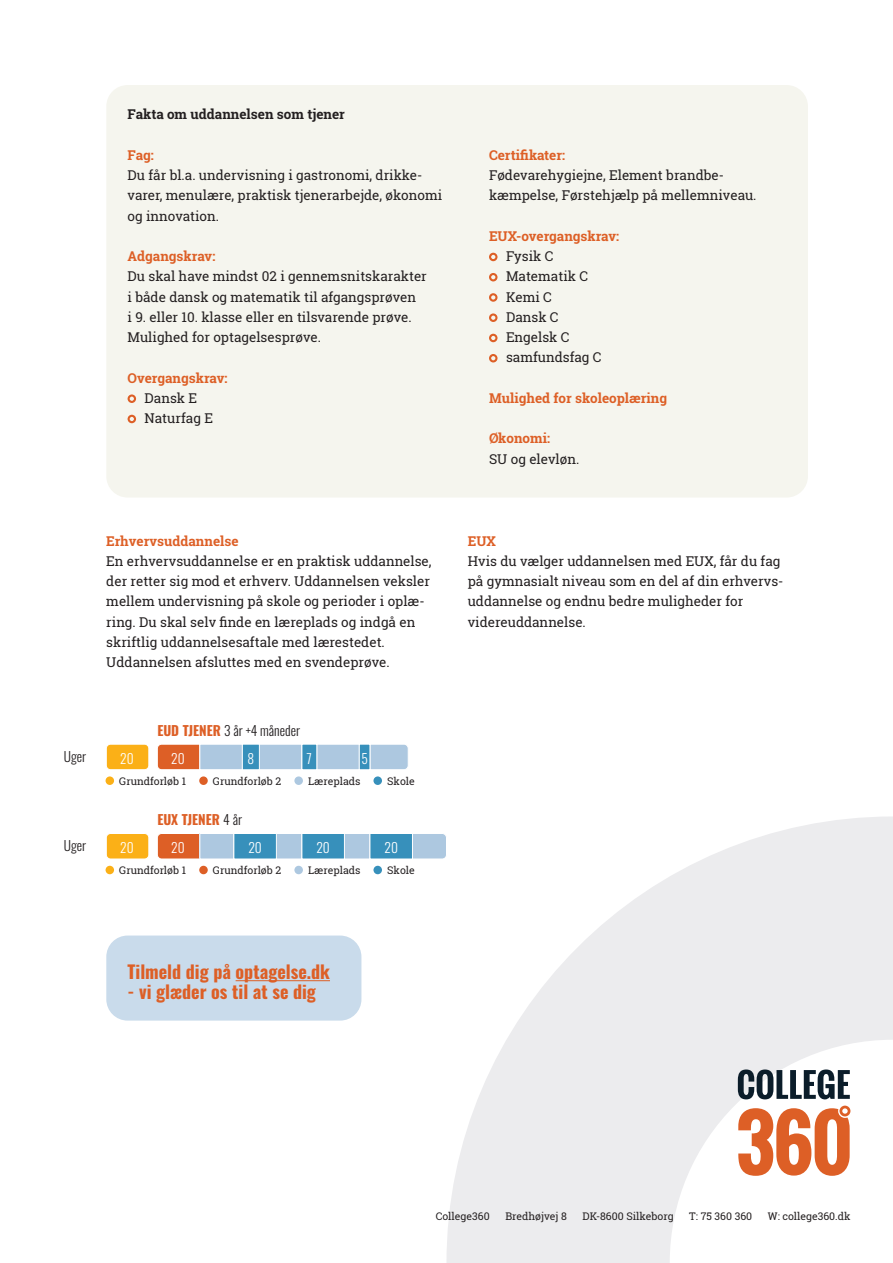
<style>
.page{position:relative;width:893px;height:1263px;background:#fff}
.page>*{position:absolute;margin:0;border:0;box-sizing:border-box;transform-origin:0 0}
.t1{font:700 18px "Oswald";color:#dd5f26}
.t2{font:13.5px/20.2px "Roboto Slab";color:#231f20}
.t3{font:700 13.5px "Roboto Slab";color:#dd5f26}
.t4{font:300 13.5px "Oswald";color:#231f20}
.t5{font:700 13.5px "Roboto Slab";color:#231f20}
.t6{font:300 13.5px "Oswald";color:#fff}
.t7{font:700 13.5px "Oswald";color:#dd5f26}
.t8{font:10.5px "Roboto Slab";color:#231f20}
.s1{font-weight:700;color:#dd5f26}
.s2{font-weight:300;color:#231f20}
</style>
<div class="page">
<svg style="left:447px;top:817px;width:446px;height:446px;fill:#ececee"></svg>
<svg style="left:738px;top:1069px;width:112px;height:30px"></svg>
<svg style="left:738px;top:1105px;width:112px;height:71px"></svg>
<div style="left:106px;top:85px;width:702px;height:412px;background:#f5f5ee;border-radius:21px"></div>
<svg style="left:128px;top:394px;width:8px;height:9px"></svg>
<svg style="left:128px;top:415px;width:8px;height:8px"></svg>
<svg style="left:489px;top:253px;width:8px;height:8px"></svg>
<svg style="left:489px;top:273px;width:8px;height:8px"></svg>
<svg style="left:489px;top:293px;width:8px;height:9px"></svg>
<svg style="left:489px;top:313px;width:8px;height:9px"></svg>
<svg style="left:489px;top:334px;width:8px;height:8px"></svg>
<svg style="left:489px;top:354px;width:8px;height:8px"></svg>
<div style="left:106px;top:935px;width:255px;height:85px;background:#c9dbeb;border-radius:21px"></div>
<hr style="left:236px;top:980px;width:94px;height:1px;background:#dd5f26">
<div style="left:106px;top:744px;width:43px;height:26px;background:#fbb017;border-radius:4px"></div>
<div style="left:106px;top:744px;width:43px;height:26px;border:1px solid #fff;border-radius:4px"></div>
<svg style="left:157px;top:744px;width:42px;height:26px"></svg>
<div style="left:199px;top:744px;width:44px;height:26px;background:#adc8e0;border:1px solid #fff"></div>
<div style="left:259px;top:744px;width:43px;height:26px;background:#adc8e0;border:1px solid #fff"></div>
<div style="left:316px;top:744px;width:44px;height:26px;background:#adc8e0;border:1px solid #fff"></div>
<svg style="left:413px;top:834px;width:33px;height:25px"></svg>
<svg style="left:370px;top:744px;width:38px;height:26px"></svg>
<div style="left:242px;top:744px;width:17px;height:26px;background:#3790bb"></div>
<div style="left:242px;top:744px;width:18px;height:26px;border:1px solid #fff"></div>
<div style="left:302px;top:744px;width:15px;height:26px;background:#3790bb"></div>
<div style="left:359px;top:744px;width:11px;height:26px;background:#3790bb"></div>
<div style="left:359px;top:744px;width:11px;height:26px;border:1px solid #fff"></div>
<div style="left:106px;top:776px;width:8px;height:9px;background:#fbb017;border-radius:50%"></div>
<div style="left:199px;top:776px;width:9px;height:9px;background:#dd5f26;border-radius:50%"></div>
<div style="left:294px;top:776px;width:9px;height:9px;background:#adc8e0;border-radius:50%"></div>
<div style="left:373px;top:776px;width:9px;height:9px;background:#3790bb;border-radius:50%"></div>
<div style="left:106px;top:833px;width:43px;height:26px;background:#fbb017;border-radius:4px"></div>
<div style="left:106px;top:833px;width:43px;height:26px;border:1px solid #fff;border-radius:4px"></div>
<svg style="left:157px;top:834px;width:42px;height:25px"></svg>
<div style="left:200px;top:833px;width:34px;height:26px;background:#adc8e0"></div>
<div style="left:199px;top:833px;width:35px;height:26px;border:1px solid #fff"></div>
<div style="left:276px;top:833px;width:26px;height:26px;background:#adc8e0"></div>
<div style="left:276px;top:833px;width:26px;height:26px;border:1px solid #fff"></div>
<div style="left:344px;top:833px;width:26px;height:26px;background:#adc8e0"></div>
<div style="left:344px;top:833px;width:26px;height:26px;border:1px solid #fff"></div>
<div style="left:234px;top:833px;width:42px;height:26px;background:#3790bb"></div>
<div style="left:233px;top:833px;width:44px;height:26px;border:1px solid #fff"></div>
<div style="left:302px;top:833px;width:42px;height:26px;background:#3790bb"></div>
<div style="left:302px;top:833px;width:43px;height:26px;border:1px solid #fff"></div>
<div style="left:370px;top:833px;width:42px;height:26px;background:#3790bb"></div>
<div style="left:370px;top:833px;width:43px;height:26px;border:1px solid #fff"></div>
<div style="left:106px;top:866px;width:8px;height:8px;background:#fbb017;border-radius:50%"></div>
<div style="left:199px;top:866px;width:9px;height:8px;background:#dd5f26;border-radius:50%"></div>
<div style="left:294px;top:866px;width:9px;height:8px;background:#adc8e0;border-radius:50%"></div>
<div style="left:373px;top:866px;width:9px;height:8px;background:#3790bb;border-radius:50%"></div>
<p class="t5" style="left:128px;top:105px;width:219px">Fakta om uddannelsen som tjener</p>
<p class="t3" style="left:128px;top:146px;width:28px">Fag:</p>
<p class="t2" style="left:128px;top:165px;width:316px">Du får bl.a. undervisning i gastronomi, drikke&shy;varer, menulære, praktisk tjenerarbejde, økonomi og innovation.</p>
<p class="t3" style="left:128px;top:247px;width:89px">Adgangskrav:</p>
<p class="t2" style="left:128px;top:266px;width:301px">Du skal have mindst 02 i gennemsnitskarakter i både dansk og matematik til afgangsprøven<br>i 9. eller 10. klasse eller en tilsvarende prøve.<br>Mulighed for optagelsesprøve.</p>
<p class="t3" style="left:128px;top:369px;width:101px">Overgangskrav:</p>
<p class="t2" style="left:145px;top:388px;width:70px">Dansk E<br>Naturfag E</p>
<p class="t3" style="left:489px;top:146px;width:78px">Certifikater:</p>
<p class="t2" style="left:489px;top:165px;width:269px">Fødevarehygiejne, Element brandbe&shy;kæmpelse, Førstehjælp på mellemniveau.</p>
<p class="t3" style="left:489px;top:227px;width:132px">EUX-overgangskrav:</p>
<p class="t2" style="left:506px;top:246px;width:97px">Fysik C<br>Matematik C<br>Kemi C<br>Dansk C<br>Engelsk C samfundsfag C</p>
<p class="t3" style="left:489px;top:389px;width:180px">Mulighed for skoleoplæring</p>
<p class="t3" style="left:489px;top:429px;width:63px">Økonomi:</p>
<p class="t2" style="left:489px;top:449px;width:92px">SU og elevløn.</p>
<p class="t3" style="left:106px;top:531px;width:134px">Erhvervsuddannelse</p>
<p class="t2" style="left:106px;top:551px;width:327px">En erhvervsuddannelse er en praktisk uddannelse, der retter sig mod et erhverv. Uddannelsen veksler mellem undervisning på skole og perioder i oplæ&shy;ring. Du skal selv finde en læreplads og indgå en skriftlig uddannelsesaftale med lærestedet.<br>Uddannelsen afsluttes med en svendeprøve.</p>
<p class="t4" style="left:157px;top:718px;width:144px"><span class="s1">EUD TJENER</span> 3 år +4 måneder</p>
<p class="t4" style="left:64px;top:744px;width:24px">Uger</p>
<p class="t6" style="left:120px;top:746px;width:15px">20</p>
<p class="t6" style="left:171px;top:746px;width:15px">20</p>
<p class="t6" style="left:247px;top:746px;width:8px">8</p>
<p class="t6" style="left:307px;top:746px;width:7px">7</p>
<p class="t6" style="left:361px;top:746px;width:8px">5</p>
<p class="t8" style="left:119px;top:774px;width:68px">Grundforløb 1</p>
<p class="t8" style="left:213px;top:774px;width:70px">Grundforløb 2</p>
<p class="t8" style="left:308px;top:774px;width:54px">Læreplads</p>
<p class="t8" style="left:387px;top:774px;width:29px">Skole</p>
<p class="t7" style="left:157px;top:813px;width:86px">EUX TJENER <span class="s2">4 år</span></p>
<p class="t4" style="left:64px;top:834px;width:24px">Uger</p>
<p class="t6" style="left:120px;top:835px;width:15px">20</p>
<p class="t6" style="left:171px;top:835px;width:15px">20</p>
<p class="t6" style="left:248px;top:835px;width:15px">20</p>
<p class="t6" style="left:316px;top:835px;width:15px">20</p>
<p class="t6" style="left:384px;top:835px;width:15px">20</p>
<p class="t8" style="left:119px;top:863px;width:68px">Grundforløb 1</p>
<p class="t8" style="left:213px;top:863px;width:70px">Grundforløb 2</p>
<p class="t8" style="left:308px;top:863px;width:54px">Læreplads</p>
<p class="t8" style="left:387px;top:863px;width:29px">Skole</p>
<p class="t3" style="left:468px;top:531px;width:30px">EUX</p>
<p class="t2" style="left:468px;top:551px;width:317px">Hvis du vælger uddannelsen med EUX, får du fag på gymnasialt niveau som en del af din erhvervs&shy;uddannelse og endnu bedre muligheder for videreuddannelse.</p>
<h1 class="t1" style="left:128px;top:962px;width:204px">Tilmeld dig på optagelse.dk</h1>
<h1 class="t1" style="left:128px;top:982px;width:190px">- vi glæder os til at se dig</h1>
<p class="t8" style="left:436px;top:1209px;width:55px">College360</p>
<p class="t8" style="left:505px;top:1209px;width:63px">Bredhøjvej 8</p>
<p class="t8" style="left:582px;top:1209px;width:93px">DK-8600 Silkeborg</p>
<p class="t8" style="left:689px;top:1209px;width:64px">T: 75 360 360</p>
<p class="t8" style="left:768px;top:1209px;width:84px">W: college360.dk</p>
</div>
